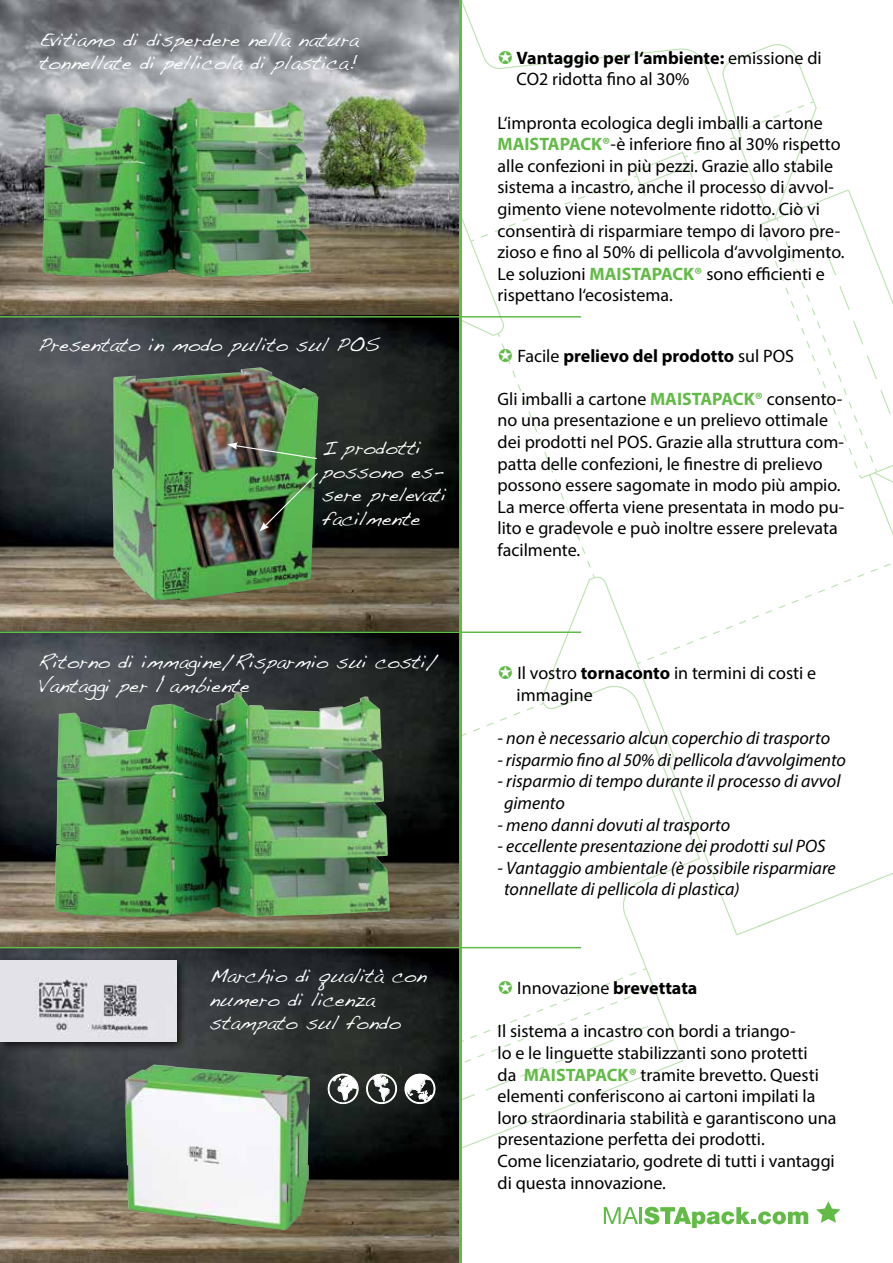
<style>
.page{position:relative;width:893px;height:1263px;background:#fff}
.page>*{position:absolute;margin:0;border:0;box-sizing:border-box;transform-origin:0 0}
.t1{font:19.5px/23.4px "Handwriting Dakota";color:#fff}
.t2{font:18px/21.6px "Myriad Pro";color:#000}
.t3{font:italic 18px/21.6px "Myriad Pro";color:#000}
.t4{font:700 18px "Myriad Pro";color:#000}
.s1{font-weight:700}
.s2{font-weight:700;color:#62bb46}
.s3{font-weight:400}
</style>
<div class="page">
<img style="left:0;top:0;width:893px;height:1245px">
<p class="t1" style="left:39px;top:27px;width:321px">Evitiamo di disperdere nella natura tonnellate di pellicola di plastica!</p>
<p class="t1" style="left:38px;top:333px;width:342px">Presentato in modo pulito sul POS</p>
<p class="t1" style="left:322px;top:436px;width:126px">I prodotti possono es&shy;sere prelevati facilmente</p>
<p class="t1" style="left:38px;top:650px;width:402px">Ritorno di immagine/Risparmio sui costi/<br>Vantaggi per l‘ambiente</p>
<p class="t1" style="left:210px;top:964px;width:218px">Marchio di qualità con numero di licenza stampato sul fondo</p>
<p class="t2" style="left:516px;top:47px;width:307px"><span class="s1">Vantaggio per l‘ambiente:</span> emissione di<br>CO2 ridotta fino al 30%</p>
<p class="t2" style="left:497px;top:112px;width:348px">L‘impronta ecologica degli imballi a cartone <span class="s2">MAISTAPACK®</span>-è inferiore fino al 30% rispetto alle confezioni in più pezzi. Grazie allo stabile sistema a incastro, anche il processo di avvol&shy;gimento viene notevolmente ridotto. Ciò vi consentirà di risparmiare tempo di lavoro pre&shy;zioso e fino al 50% di pellicola d‘avvolgimento.<br>Le soluzioni <span class="s2">MAISTAPACK®</span> sono efficienti e rispettano l‘ecosistema.</p>
<p class="t4" style="left:517px;top:344px;width:278px"><span class="s3">Facile</span> prelievo del prodotto <span class="s3">sul POS</span></p>
<p class="t2" style="left:497px;top:388px;width:348px">Gli imballi a cartone <span class="s2">MAISTAPACK®</span> consento&shy;no una presentazione e un prelievo ottimale dei prodotti nel POS. Grazie alla struttura com&shy;patta delle confezioni, le finestre di prelievo possono essere sagomate in modo più ampio.<br>La merce offerta viene presentata in modo pu&shy;lito e gradevole e può inoltre essere prelevata facilmente.</p>
<p class="t2" style="left:517px;top:662px;width:301px">Il vostro <span class="s1">tornaconto</span> in termini di costi e immagine</p>
<p class="t3" style="left:497px;top:727px;width:334px">- non è necessario alcun coperchio di trasporto</p>
<p class="t3" style="left:497px;top:749px;width:350px">- risparmio fino al 50% di pellicola d‘avvolgimento</p>
<p class="t3" style="left:504px;top:770px;width:338px;text-indent:-7px">- risparmio di tempo durante il processo di avvol gimento</p>
<p class="t3" style="left:497px;top:813px;width:234px">- meno danni dovuti al trasporto</p>
<p class="t3" style="left:497px;top:835px;width:329px">- eccellente presentazione dei prodotti sul POS</p>
<p class="t3" style="left:504px;top:857px;width:333px;text-indent:-7px">- Vantaggio ambientale (è possibile risparmiare tonnellate di pellicola di plastica)</p>
<p class="t2" style="left:517px;top:977px;width:182px">Innovazione <span class="s1">brevettata</span></p>
<p class="t2" style="left:497px;top:1020px;width:340px">Il sistema a incastro con bordi a triango-<br>lo e le linguette stabilizzanti sono protetti<br>da <span class="s2">MAISTAPACK®</span> tramite brevetto. Questi elementi conferiscono ai cartoni impilati la loro straordinaria stabilità e garantiscono una presentazione perfetta dei prodotti.<br>Come licenziatario, godrete di tutti i vantaggi di questa innovazione.</p>
</div>
